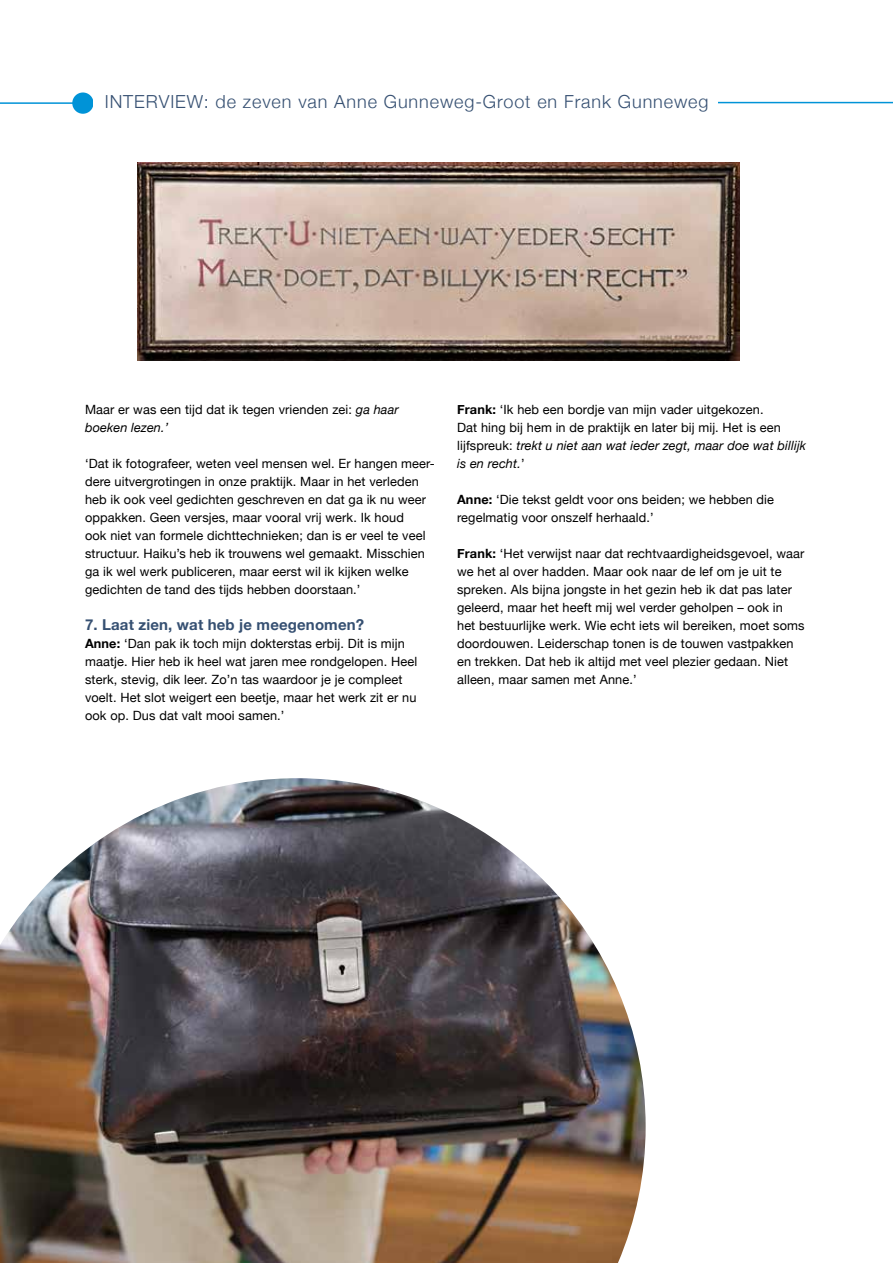
<style>
.page{position:relative;width:893px;height:1263px;background:#fff}
.page>*{position:absolute;margin:0;border:0;box-sizing:border-box;transform-origin:0 0}
.t1{font:300 18px "Helvetica Neue";letter-spacing:.05em;color:#365072}
.t2{font:700 15px "Helvetica Neue";letter-spacing:.01em;color:#365072}
.t3{font:12.75px/18px "Helvetica Neue";letter-spacing:.01em;color:#000}
.s1{font-style:italic}
.s2{font-weight:700}
</style>
<div class="page">
<img style="left:0;top:778px;width:646px;height:485px">
<div style="left:72px;top:92px;width:22px;height:22px;background:#0093d7;border-radius:50%"></div>
<hr style="left:415px;top:102px;width:478px;height:1px;background:#0093d7">
<hr style="left:0;top:102px;width:76px;height:2px;background:#0093d7">
<div style="left:93px;top:91px;width:624px;height:26px;background:#fff"></div>
<img style="left:137px;top:162px;width:602px;height:198px">
<h1 class="t1" style="left:105px;top:87px;width:605px">INTERVIEW: de zeven van Anne Gunneweg-Groot en Frank Gunneweg</h1>
<p class="t3" style="left:85px;top:401px;width:315px">Maar er was een tijd dat ik tegen vrienden zei: <span class="s1">ga haar boeken lezen.’</span></p>
<p class="t3" style="left:85px;top:455px;width:351px">‘Dat ik fotografeer, weten veel mensen wel. Er hangen meer&shy;dere uitvergrotingen in onze praktijk. Maar in het verleden heb ik ook veel gedichten geschreven en dat ga ik nu weer oppakken. Geen versjes, maar vooral vrij werk. Ik houd<br>ook niet van formele dichttechnieken; dan is er veel te veel structuur. Haiku’s heb ik trouwens wel gemaakt. Misschien ga ik wel werk publiceren, maar eerst wil ik kijken welke gedichten de tand des tijds hebben doorstaan.’</p>
<p class="t2" style="left:85px;top:613px;width:281px">7. Laat zien, wat heb je meegenomen?</p>
<p class="t3" style="left:85px;top:635px;width:334px"><span class="s2">Anne:</span> ‘Dan pak ik toch mijn dokterstas erbij. Dit is mijn maatje. Hier heb ik heel wat jaren mee rondgelopen. Heel sterk, stevig, dik leer. Zo’n tas waardoor je je compleet voelt. Het slot weigert een beetje, maar het werk zit er nu ook op. Dus dat valt mooi samen.’</p>
<p class="t3" style="left:457px;top:401px;width:350px"><span class="s2">Frank:</span> ‘Ik heb een bordje van mijn vader uitgekozen.<br>Dat hing bij hem in de praktijk en later bij mij. Het is een lijfspreuk: <span class="s1">trekt u niet aan wat ieder zegt, maar doe wat billijk is en recht.</span>’</p>
<p class="t3" style="left:457px;top:491px;width:318px"><span class="s2">Anne:</span> ‘Die tekst geldt voor ons beiden; we hebben die regelmatig voor onszelf herhaald.’</p>
<p class="t3" style="left:457px;top:545px;width:349px"><span class="s2">Frank:</span> ‘Het verwijst naar dat rechtvaardigheidsgevoel, waar we het al over hadden. Maar ook naar de lef om je uit te spreken. Als bijna jongste in het gezin heb ik dat pas later geleerd, maar het heeft mij wel verder geholpen – ook in<br>het bestuurlijke werk. Wie echt iets wil bereiken, moet soms doordouwen. Leiderschap tonen is de touwen vastpakken en trekken. Dat heb ik altijd met veel plezier gedaan. Niet alleen, maar samen met Anne.’</p>
</div>
